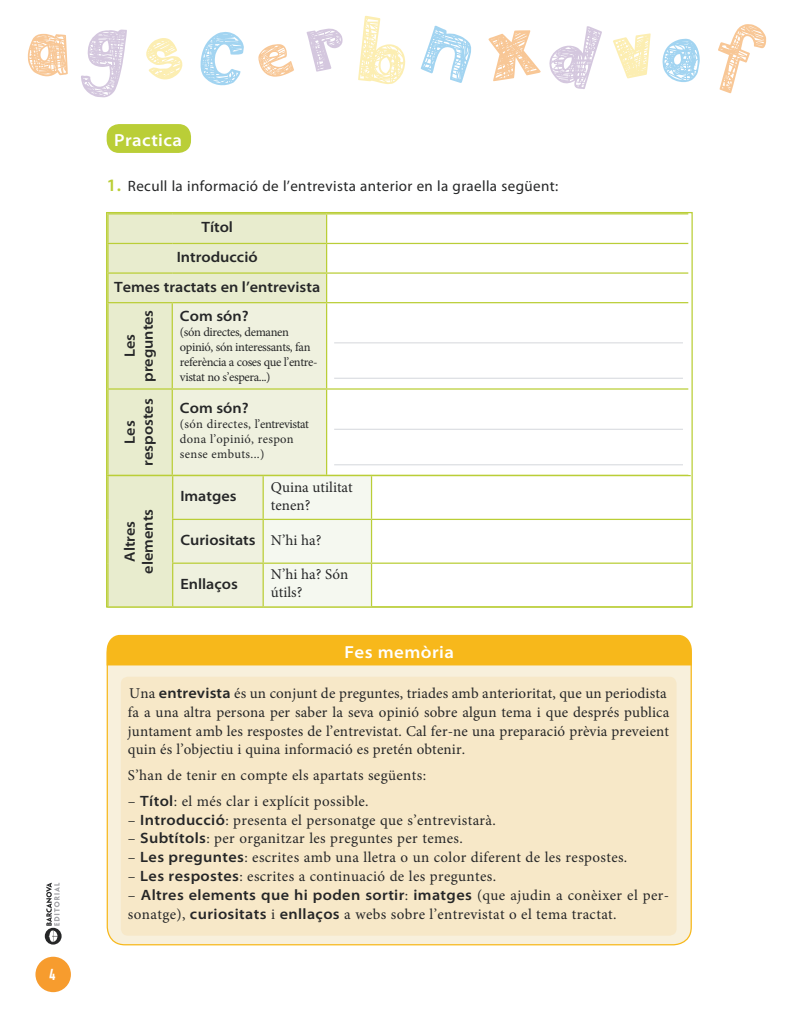
<style>
.page{position:relative;width:798px;height:1028px;background:#fff}
.page>*{position:absolute;margin:0;border:0;box-sizing:border-box;transform-origin:0 0}
.t1{font:600 semi-expanded 17.5px "Myriad Pro";letter-spacing:.025em;color:#fff}
.t2{font:15px/18.8px "Minion Pro";letter-spacing:.01em;color:#252627}
.t3{font:600 semi-expanded 15px/18px "Myriad Pro";color:#252627;text-align:center}
.t4{font:600 semi-expanded 15px "Myriad Pro";letter-spacing:.025em;color:#252627}
.t5{font:15px "Myriad Pro";letter-spacing:.025em;color:#252627}
.t6{font:700 15px "Heading Pro";color:#fff}
.t7{font:12.5px/15px "Minion Pro";letter-spacing:-.03em;color:#252627}
.t8{font:12.5px/15px "Minion Pro";letter-spacing:.025em;color:#252627}
.s1{font-weight:600;font-stretch:semi-expanded;font-size:17.5px;color:#bace37}
.s2{font-family:"Minion Pro";font-weight:400;font-stretch:normal}
.s3{font-family:"Myriad Pro";font-weight:600;font-stretch:semi-expanded}
</style>
<div class="page">
<div style="left:107px;top:124px;width:84px;height:29px;background:#bace37;border-radius:12px"></div>
<div style="left:107px;top:636px;width:584px;height:308px;background:#f8f0dc;border-radius:18px"></div>
<div style="left:107px;top:635px;width:584px;height:30px;background:#f7b81b"></div>
<div style="left:121px;top:676px;width:555px;height:259px;background:#f7e8c8;border-radius:7px"></div>
<div style="left:108px;top:214px;width:64px;height:261px;background:#e8ecce"></div>
<hr style="left:107px;top:243px;width:65px;height:1px;background:#bace37">
<hr style="left:107px;top:272px;width:65px;height:2px;background:#bace37">
<hr style="left:107px;top:302px;width:65px;height:1px;background:#bace37">
<hr style="left:171px;top:303px;width:2px;height:85px;background:#bace37">
<hr style="left:107px;top:388px;width:65px;height:1px;background:#bace37">
<hr style="left:171px;top:389px;width:2px;height:86px;background:#bace37">
<div style="left:108px;top:475px;width:65px;height:132px;background:#e8ecce"></div>
<svg style="left:172px;top:214px;width:516px;height:392px"></svg>
<hr style="left:107px;top:475px;width:66px;height:1px;background:#bace37">
<hr style="left:107px;top:476px;width:1px;height:43px;background:#bace37">
<hr style="left:173px;top:475px;width:90px;height:1px;background:#bace37">
<hr style="left:172px;top:476px;width:1px;height:43px;background:#bace37">
<hr style="left:263px;top:475px;width:108px;height:1px;background:#bace37">
<hr style="left:262px;top:476px;width:2px;height:43px;background:#bace37">
<hr style="left:371px;top:475px;width:319px;height:1px;background:#bace37">
<hr style="left:371px;top:476px;width:1px;height:43px;background:#bace37">
<hr style="left:107px;top:519px;width:1px;height:44px;background:#bace37">
<hr style="left:172px;top:519px;width:91px;height:1px;background:#bace37">
<hr style="left:172px;top:520px;width:1px;height:42px;background:#bace37">
<hr style="left:263px;top:519px;width:108px;height:1px;background:#bace37">
<hr style="left:262px;top:520px;width:2px;height:42px;background:#bace37">
<hr style="left:371px;top:519px;width:319px;height:1px;background:#bace37">
<hr style="left:371px;top:520px;width:1px;height:42px;background:#bace37">
<hr style="left:107px;top:563px;width:1px;height:43px;background:#bace37">
<hr style="left:172px;top:562px;width:91px;height:2px;background:#bace37">
<hr style="left:172px;top:564px;width:1px;height:42px;background:#bace37">
<hr style="left:263px;top:562px;width:108px;height:2px;background:#bace37">
<hr style="left:262px;top:564px;width:2px;height:42px;background:#bace37">
<hr style="left:371px;top:562px;width:319px;height:2px;background:#bace37">
<hr style="left:371px;top:564px;width:1px;height:42px;background:#bace37">
<hr style="left:107px;top:606px;width:66px;height:1px;background:#bace37">
<hr style="left:173px;top:606px;width:90px;height:1px;background:#bace37">
<hr style="left:263px;top:606px;width:108px;height:1px;background:#bace37">
<hr style="left:371px;top:606px;width:319px;height:1px;background:#bace37">
<hr style="left:334px;top:378px;width:348px;height:1px;background:#dddfe3">
<hr style="left:334px;top:342px;width:348px;height:1px;background:#dddfe3">
<hr style="left:334px;top:464px;width:348px;height:1px;background:#dddfe3">
<hr style="left:334px;top:429px;width:348px;height:1px;background:#dddfe3">
<div style="left:35px;top:956px;width:36px;height:36px;background:#f79c2e;border-radius:50%"></div>
<svg style="left:45px;top:882px;width:17px;height:62px"></svg>
<p class="t6" style="left:49px;top:965px;width:8px">4</p>
<p class="t1" style="left:114px;top:129px;width:70px">Practica</p>
<p class="t5" style="left:107px;top:177px;width:453px"><span class="s1">1.</span> Recull la informació de l’entrevista anterior en la graella següent:</p>
<p class="t3" style="left:114px;top:212px;width:207px;line-height:29.6px">Títol<br>Introducció<br>Temes tractats en l’entrevista</p>
<p class="t3" style="left:120px;top:382px;width:74px;rotate:-90deg">Les preguntes</p>
<p class="t3" style="left:180px;top:307px;width:70px">Com són?</p>
<p class="t7" style="left:180px;top:325px;width:139px">(són directes, demanen opinió, són interessants, fan referència a coses que l’entre&shy;vistat no s’espera...)</p>
<p class="t3" style="left:120px;top:466px;width:69px;rotate:-90deg">Les respostes</p>
<p class="t3" style="left:180px;top:399px;width:70px">Com són?</p>
<p class="t8" style="left:180px;top:417px;width:131px">(són directes, l’entrevistat dona l’opinió, respon sense embuts...)</p>
<p class="t3" style="left:120px;top:573px;width:66px;rotate:-90deg">Altres elements</p>
<p class="t3" style="left:180px;top:486px;width:58px">Imatges</p>
<p class="t2" style="left:271px;top:478px;width:83px;line-height:18px">Quina utilitat tenen?</p>
<p class="t3" style="left:180px;top:530px;width:142px">Curiositats <span class="s2">N’hi ha?</span></p>
<p class="t3" style="left:180px;top:574px;width:59px">Enllaços</p>
<p class="t2" style="left:271px;top:565px;width:79px;line-height:18px">N’hi ha? Són útils?</p>
<p class="t1" style="left:344px;top:640px;width:111px">Fes memòria</p>
<p class="t2" style="left:128px;top:684px;width:542px">Una <span class="s3">entrevista</span> és un conjunt de preguntes, triades amb anterioritat, que un periodista fa a una altra persona per saber la seva opinió sobre algun tema i que després publica juntament amb les respostes de l’entrevistat. Cal fer-ne una preparació prèvia preveient quin és l’objectiu i quina informació es pretén obtenir.</p>
<p class="t2" style="left:128px;top:766px;width:299px">S’han de tenir en compte els apartats següents:</p>
<p class="t2" style="left:128px;top:792px;width:242px">– <span class="s3">Títol</span>: el més clar i explícit possible.</p>
<p class="t2" style="left:128px;top:810px;width:369px">– <span class="s3">Introducció</span>: presenta el personatge que s’entrevistarà.</p>
<p class="t2" style="left:128px;top:829px;width:336px">– <span class="s3">Subtítols</span>: per organitzar les preguntes per temes.</p>
<p class="t2" style="left:128px;top:848px;width:501px">– <span class="s3">Les preguntes</span>: escrites amb una lletra o un color diferent de les respostes.</p>
<p class="t2" style="left:128px;top:867px;width:369px">– <span class="s3">Les respostes</span>: escrites a continuació de les preguntes.</p>
<p class="t4" style="left:128px;top:885px;width:542px"><span class="s2">–</span> Altres elements que hi poden sortir<span class="s2">:</span> imatges <span class="s2">(que ajudin a conèixer el per-</span></p>
<p class="t2" style="left:128px;top:904px;width:490px">sonatge), <span class="s3">curiositats</span> i <span class="s3">enllaços</span> a webs sobre l’entrevistat o el tema tractat.</p>
</div>
